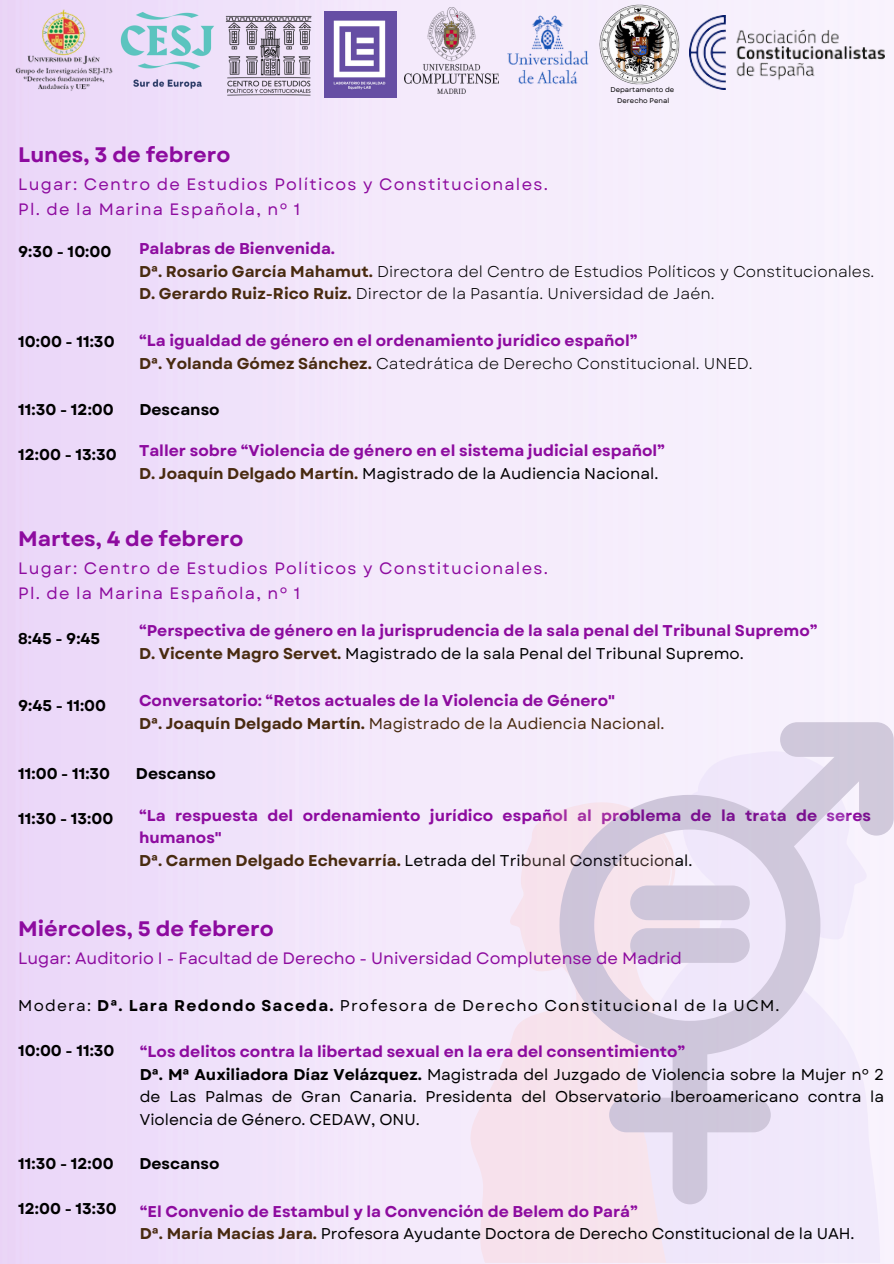
<style>
.page{position:relative;width:894px;height:1264px;background:#fff}
.page>*{position:absolute;margin:0;border:0;box-sizing:border-box;transform-origin:0 0}
.t1{font:700 21px "Garet";color:#8d0b9f}
.t2{font:16.5px/24.8px "Garet";letter-spacing:.075em;color:#8d0b9f}
.t3{font:16.5px "Garet";color:#8d0b9f}
.t4{font:700 15.6px/22.5px "Garet";color:#8d0b9f}
.t5{font:15.6px/22.5px "Garet";color:#000}
.t6{font:15.6px/22.6px "Garet";color:#000}
.t7{font:700 15.6px "Garet";color:#000}
.t8{font:15.6px "Garet";letter-spacing:.075em;color:#000}
.t9{font:6.9px "Garet";color:#000}
.s1{font-weight:700;color:#8d0b9f}
.s2{font-weight:700;color:#482a0f}
.s3{color:#482a0f}
.s4{font-weight:400;color:#000}
.s5{font-weight:400;color:#482a0f}
.s6{font-weight:700}
</style>
<div class="page">
<img style="left:0;top:0;width:893px;height:1263px">
<svg style="left:470px;top:802px;width:159px;height:460px;background:#f6e5f1"></svg>
<svg style="left:629px;top:1204px;width:250px;height:58px;background:#f0e7f8"></svg>
<svg style="left:559px;top:722px;width:334px;height:482px"></svg>
<img style="left:12px;top:4px;width:105px;height:93px">
<img style="left:117px;top:9px;width:100px;height:86px">
<img style="left:223px;top:11px;width:90px;height:88px">
<img style="left:324px;top:12px;width:72px;height:85px">
<img style="left:404px;top:8px;width:193px;height:85px">
<img style="left:599px;top:4px;width:80px;height:80px">
<img style="left:689px;top:16px;width:194px;height:73px">
<h1 class="t9" style="left:610px;top:85px;width:65px">Departamento de</h1>
<h2 class="t9" style="left:617px;top:95px;width:54px">Derecho Penal</h2>
<p class="t1" style="left:18px;top:139px;width:214px">Lunes, 3 de febrero</p>
<p class="t2" style="left:18px;top:172px;width:531px">Lugar: Centro de Estudios Políticos y Constitucionales.<br>Pl. de la Marina Española, nº 1</p>
<p class="t7" style="left:18px;top:241px;width:95px">9:30 - 10:00</p>
<p class="t6" style="left:139px;top:237px;width:736px"><span class="s1">Palabras de Bienvenida.<br></span><span class="s2">Dª. Rosario García Mahamut.</span> Directora del Centro de Estudios Políticos y Constitucionales.<br><span class="s2">D. Gerardo Ruiz-Rico Ruiz.</span> Director de la Pasantía. Universidad de Jaén.</p>
<h2 class="t4" style="left:139px;top:329px;width:615px">“La igualdad de género en el ordenamiento jurídico español”<br><span class="s3">Dª. Yolanda Gómez Sánchez.</span> <span class="s4">Catedrática de Derecho Constitucional. UNED.</span></h2>
<p class="t7" style="left:18px;top:331px;width:98px">10:00 - 11:30</p>
<p class="t7" style="left:18px;top:398px;width:97px">11:30 - 12:00</p>
<p class="t7" style="left:139px;top:398px;width:82px">Descanso</p>
<p class="t7" style="left:18px;top:443px;width:100px">12:00 - 13:30</p>
<h1 class="t4" style="left:139px;top:440px;width:527px">Taller sobre “Violencia de género en el sistema judicial español”<br><span class="s3">D. Joaquín Delgado Martín.</span> <span class="s4">Magistrado de la Audiencia Nacional.</span></h1>
<p class="t1" style="left:18px;top:523px;width:226px">Martes, 4 de febrero</p>
<p class="t2" style="left:18px;top:556px;width:531px">Lugar: Centro de Estudios Políticos y Constitucionales.<br>Pl. de la Marina Española, nº 1</p>
<p class="t7" style="left:18px;top:627px;width:83px">8:45 - 9:45</p>
<h1 class="t4" style="left:139px;top:619px;width:680px">“Perspectiva de género en la jurisprudencia de la sala penal del Tribunal Supremo”<br><span class="s3">D. Vicente Magro Servet.</span> <span class="s4">Magistrado de la sala Penal del Tribunal Supremo.</span></h1>
<h1 class="t4" style="left:139px;top:689px;width:527px">Conversatorio: “Retos actuales de la Violencia de Género"<br><span class="s3">Dª. Joaquín Delgado Martín.</span> <span class="s5">Magistrado de la Audiencia Nacional.</span></h1>
<p class="t7" style="left:18px;top:694px;width:89px">9:45 - 11:00</p>
<p class="t7" style="left:18px;top:762px;width:93px">11:00 - 11:30</p>
<p class="t7" style="left:136px;top:762px;width:82px">Descanso</p>
<p class="t7" style="left:18px;top:807px;width:96px">11:30 - 13:00</p>
<h1 class="t4" style="left:139px;top:804px;width:733px">“La respuesta del ordenamiento jurídico español al problema de la trata de seres humanos"<br><span class="s3">Dª. Carmen Delgado Echevarría.</span> <span class="s4">Letrada del Tribunal Constitucional.</span></h1>
<h1 class="t1" style="left:18px;top:913px;width:257px">Miércoles, 5 de febrero</h1>
<h1 class="t3" style="left:18px;top:946px;width:665px">Lugar: Auditorio I - Facultad de Derecho - Universidad Complutense de Madrid</h1>
<h1 class="t8" style="left:18px;top:994px;width:762px">Modera: <span class="s6">Dª. Lara Redondo Saceda.</span> Profesora de Derecho Constitucional de la UCM.</h1>
<h2 class="t7" style="left:18px;top:1039px;width:98px">10:00 - 11:30</h2>
<h2 class="t5" style="left:140px;top:1040px;width:745px"><span class="s1">“Los delitos contra la libertad sexual en la era del consentimiento”<br></span><span class="s6">Dª. Mª Auxiliadora Díaz Velázquez.</span> Magistrada del Juzgado de Violencia sobre la Mujer nº 2 de Las Palmas de Gran Canaria. Presidenta del Observatorio Iberoamericano contra la Violencia de Género. CEDAW, ONU.</h2>
<h2 class="t7" style="left:18px;top:1152px;width:97px">11:30 - 12:00</h2>
<h2 class="t7" style="left:139px;top:1152px;width:82px">Descanso</h2>
<h2 class="t7" style="left:18px;top:1197px;width:100px">12:00 - 13:30</h2>
<h1 class="t5" style="left:140px;top:1200px;width:716px"><span class="s1">“El Convenio de Estambul y la Convención de Belem do Pará”<br></span><span class="s2">Dª. María Macías Jara.</span> Profesora Ayudante Doctora de Derecho Constitucional de la UAH.</h1>
</div>
